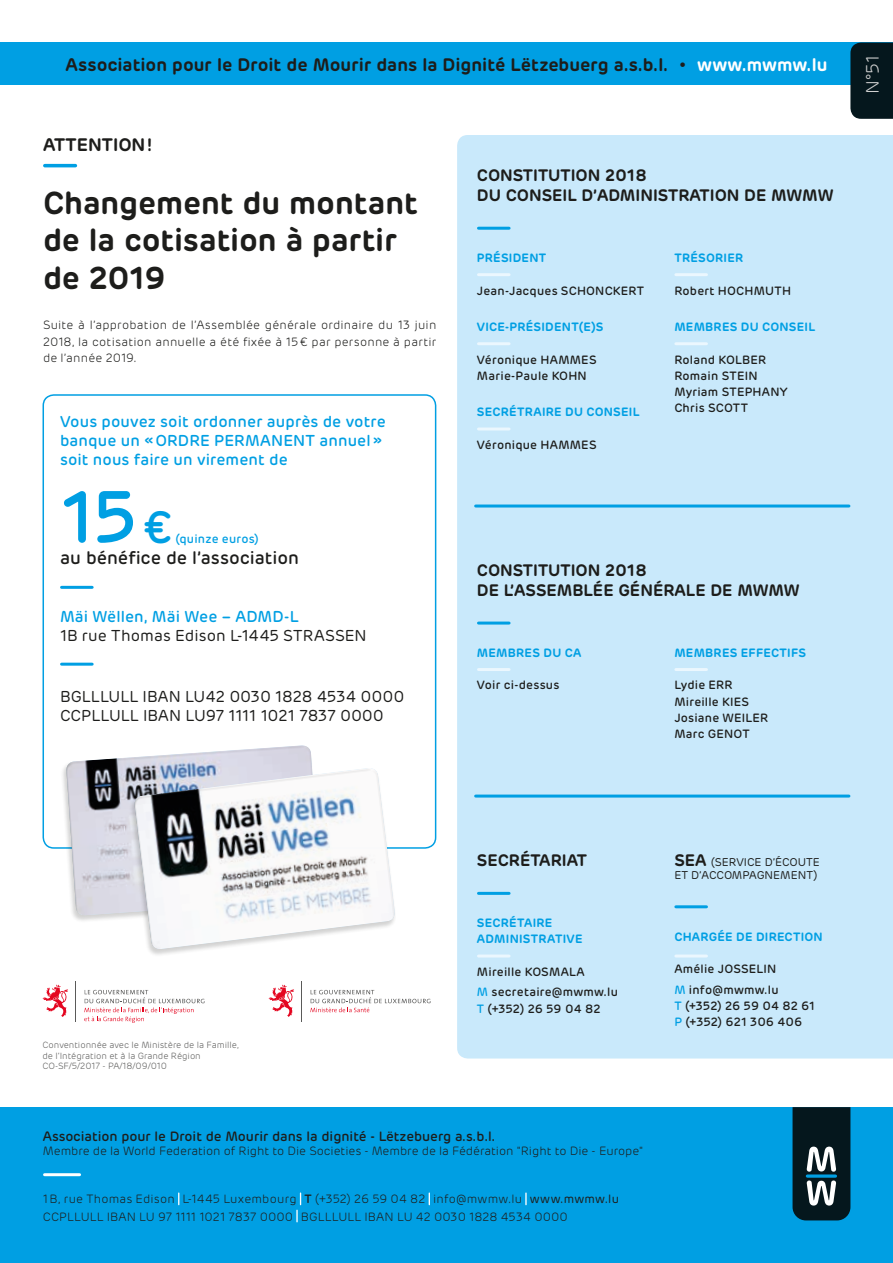
<style>
.page{position:relative;width:893px;height:1263px;background:#fff}
.page>*{position:absolute;margin:0;border:0;box-sizing:border-box;transform-origin:0 0}
.t1{font:500 73.5px "Rubrik";color:#009fe3}
.t2{font:600 31.5px/37.8px "Rubrik";color:#1d1d1b}
.t3{font:600 18px "Rubrik";color:#1d1d1b}
.t4{font:500 18px "Rubrik";color:#1d1d1b}
.t5{font:300 18px "Rubrik";color:#d1d1d1}
.t6{font:600 16.5px/19.8px "Rubrik";color:#1d1d1b}
.t7{font:500 15.75px/18.9px "Rubrik";letter-spacing:.01em;color:#009fe3}
.t8{font:15.75px/19.5px "Rubrik";color:#1d1d1b}
.t9{font:500 13.5px "Rubrik";color:#1d1d1b}
.t10{font:300 12px/16.2px "Rubrik";letter-spacing:.01em;color:#1d1d1b}
.t11{font:500 12px/16.2px "Rubrik";letter-spacing:.02em;color:#1d1d1b}
.t12{font:600 12px/16.2px "Rubrik";letter-spacing:.02em;color:#009fe3}
.t13{font:500 12px/16.2px "Rubrik";color:#1d1d1b}
.t14{font:500 12px "Rubrik";letter-spacing:.02em;color:#009fe3}
.t15{font:11.25px/13.5px "Rubrik";color:#1d1d1b}
.t16{font:300 9px/10.8px "Rubrik";color:#5a5a59}
.s1{font-weight:500}
.s2{color:#fff}
.s3{font-size:45px}
.s4{color:#009fe3}
.s5{font-weight:600;font-size:16.5px}
.s6{font-weight:400}
</style>
<div class="page">
<div style="left:43px;top:394px;width:393px;height:455px;border:2px solid #009fe3;border-radius:11px"></div>
<div style="left:457px;top:135px;width:436px;height:923px;background:#c9e9fb"></div>
<div style="left:0;top:1107px;width:893px;height:156px;background:#009fe3"></div>
<div style="left:0;top:43px;width:893px;height:42px;background:#009fe3"></div>
<div style="left:850px;top:43px;width:43px;height:76px;background:#05171d"></div>
<svg style="left:178px;top:1193px;width:1px;height:12px"></svg>
<svg style="left:429px;top:1193px;width:1px;height:12px"></svg>
<svg style="left:525px;top:1193px;width:2px;height:12px"></svg>
<svg style="left:296px;top:1193px;width:5px;height:29px"></svg>
<hr style="left:45px;top:1173px;width:35px;height:3px;background:#fff">
<svg style="left:792px;top:1107px;width:58px;height:113px;background:#25373e"></svg>
<svg style="left:807px;top:1174px;width:28px;height:4px"></svg>
<svg style="left:310px;top:990px;width:120px;height:22px"></svg>
<svg style="left:269px;top:985px;width:25px;height:32px"></svg>
<hr style="left:301px;top:981px;width:1px;height:40px;background:#5a5a59">
<svg style="left:84px;top:990px;width:120px;height:33px"></svg>
<svg style="left:43px;top:984px;width:25px;height:33px"></svg>
<hr style="left:75px;top:981px;width:1px;height:40px;background:#5a5a59">
<hr style="left:478px;top:227px;width:31px;height:3px;background:#009fe3">
<hr style="left:478px;top:273px;width:31px;height:3px;background:#ebf7fe">
<hr style="left:478px;top:342px;width:31px;height:3px;background:#ebf7fe">
<hr style="left:478px;top:427px;width:31px;height:3px;background:#ebf7fe">
<hr style="left:676px;top:273px;width:30px;height:3px;background:#ebf7fe">
<hr style="left:676px;top:342px;width:30px;height:3px;background:#ebf7fe">
<hr style="left:478px;top:621px;width:31px;height:3px;background:#009fe3">
<hr style="left:478px;top:668px;width:31px;height:3px;background:#ebf7fe">
<hr style="left:676px;top:668px;width:30px;height:3px;background:#ebf7fe">
<hr style="left:478px;top:892px;width:31px;height:3px;background:#009fe3">
<hr style="left:478px;top:954px;width:31px;height:3px;background:#ebf7fe">
<hr style="left:676px;top:905px;width:30px;height:3px;background:#009fe3">
<hr style="left:676px;top:954px;width:30px;height:3px;background:#ebf7fe">
<hr style="left:476px;top:794px;width:373px;height:3px;background:#009fe3">
<hr style="left:476px;top:504px;width:373px;height:3px;background:#009fe3">
<hr style="left:45px;top:164px;width:30px;height:3px;background:#009fe3">
<hr style="left:62px;top:586px;width:30px;height:3px;background:#009fe3">
<hr style="left:62px;top:663px;width:30px;height:3px;background:#009fe3">
<div style="left:60px;top:745px;width:263px;height:178px;background:#1d1d1b;opacity:.2"></div>
<svg style="left:65px;top:745px;width:258px;height:171px"></svg>
<div style="left:128px;top:768px;width:268px;height:189px;background:#1d1d1b;opacity:.2"></div>
<svg style="left:391px;top:768px;width:7px;height:182px"></svg>
<svg style="left:132px;top:765px;width:259px;height:185px;fill:#f5f5f7"></svg>
<h3 class="t3" style="left:65px;top:53px;width:763px">Association pour le Droit de Mourir dans la Dignité Lëtzebuerg a.s.b.l. <span class="s1">•</span> <span class="s2">www.mwmw.lu</span></h3>
<h3 class="t5" style="left:862px;top:94px;width:40px;rotate:-90deg">N°51</h3>
<h3 class="t3" style="left:43px;top:133px;width:110px">ATTENTION!</h3>
<h2 class="t2" style="left:43px;top:184px;width:376px">Changement du montant de la cotisation à partir de 2019</h2>
<p class="t10" style="left:43px;top:317px;width:395px;text-align:justify">Suite à l’approbation de l’Assemblée générale ordinaire du 13 juin 2018, la cotisation annuelle a été fixée à 15€ par personne à partir de l’année 2019.</p>
<h3 class="t7" style="left:60px;top:412px;width:327px">Vous pouvez soit ordonner auprès de votre banque un «ORDRE PERMANENT annuel» soit nous faire un virement de</h3>
<h1 class="t1" style="left:60px;top:472px;width:114px">15<span class="s3">€</span></h1>
<p class="t14" style="left:175px;top:531px;width:85px">(quinze euros)</p>
<h3 class="t4" style="left:60px;top:547px;width:240px">au bénéfice de l’association</h3>
<h3 class="t7" style="left:60px;top:607px;width:240px">Mäi Wëllen, Mäi Wee – ADMD-L</h3>
<h3 class="t8" style="left:60px;top:626px;width:308px">1B rue Thomas Edison L-1445 STRASSEN</h3>
<h3 class="t8" style="left:60px;top:687px;width:346px">BGLLLULL IBAN LU42 0030 1828 4534 0000<br>CCPLLULL IBAN LU97 1111 1021 7837 0000</h3>
<h3 class="t6" style="left:477px;top:165px;width:358px">CONSTITUTION 2018<br>DU CONSEIL D’ADMINISTRATION DE MWMW</h3>
<p class="t12" style="left:477px;top:250px;width:71px">PRÉSIDENT</p>
<p class="t11" style="left:477px;top:282px;width:169px">Jean-Jacques SCHONCKERT</p>
<p class="t12" style="left:477px;top:319px;width:128px">VICE-PRÉSIDENT(E)S</p>
<p class="t11" style="left:477px;top:351px;width:121px">Véronique HAMMES<br>Marie-Paule KOHN</p>
<p class="t12" style="left:477px;top:404px;width:164px">SECRÉTRAIRE DU CONSEIL</p>
<p class="t11" style="left:477px;top:437px;width:121px">Véronique HAMMES</p>
<p class="t12" style="left:674px;top:250px;width:70px">TRÉSORIER</p>
<p class="t11" style="left:674px;top:282px;width:118px">Robert HOCHMUTH</p>
<p class="t12" style="left:674px;top:319px;width:142px">MEMBRES DU CONSEIL</p>
<p class="t11" style="left:674px;top:351px;width:115px">Roland KOLBER<br>Romain STEIN<br>Myriam STEPHANY<br>Chris SCOTT</p>
<h3 class="t6" style="left:477px;top:560px;width:324px">CONSTITUTION 2018<br>DE L’ASSEMBLÉE GÉNÉRALE DE MWMW</h3>
<p class="t12" style="left:477px;top:645px;width:106px">MEMBRES DU CA</p>
<p class="t11" style="left:477px;top:677px;width:84px">Voir ci-dessus</p>
<p class="t12" style="left:674px;top:645px;width:133px">MEMBRES EFFECTIFS</p>
<p class="t11" style="left:674px;top:677px;width:95px">Lydie ERR<br>Mireille KIES<br>Josiane WEILER<br>Marc GENOT</p>
<p class="t16" style="left:43px;top:1039px;width:198px">Conventionnée avec le Ministère de la Famille, de l’Intégration et à la Grande Région<br>CO-SF/5/2017 - PA/18/09/010</p>
<h3 class="t6" style="left:477px;top:850px;width:112px">SECRÉTARIAT</h3>
<p class="t12" style="left:477px;top:915px;width:107px">SECRÉTAIRE<br>ADMINISTRATIVE</p>
<p class="t11" style="left:477px;top:962px;width:142px;line-height:20.4px">Mireille KOSMALA<br><span class="s4">M</span> secretaire@mwmw.lu</p>
<p class="t13" style="left:477px;top:1000px;width:125px"><span class="s4">T</span> (+352) 26 59 04 82</p>
<p class="t15" style="left:674px;top:855px;width:147px"><span class="s5">SEA</span> (SERVICE D’ÉCOUTE<br>ET D’ACCOMPAGNEMENT)</p>
<p class="t12" style="left:674px;top:928px;width:150px">CHARGÉE DE DIRECTION</p>
<p class="t11" style="left:674px;top:959px;width:106px;line-height:20.4px">Amélie JOSSELIN<br><span class="s4">M</span> info@mwmw.lu</p>
<p class="t13" style="left:674px;top:998px;width:142px"><span class="s4">T</span> (+352) 26 59 04 82 61<br><span class="s4">P</span> (+352) 621 306 406</p>
<p class="t9" style="left:43px;top:1128px;width:454px">Association pour le Droit de Mourir dans la dignité - Lëtzebuerg a.s.b.l.</p>
<p class="t10" style="left:43px;top:1143px;width:602px">Membre de la World Federation of Right to Die Societies - Membre de la Fédération "Right to Die - Europe"</p>
<p class="t10" style="left:43px;top:1191px;width:578px;line-height:17.1px">1B, rue Thomas Edison L-1445 Luxembourg <span class="s1">T</span> (+352) 26 59 04 82 info@mwmw.lu <span class="s6">www.mwmw.lu<br></span>CCPLLULL IBAN LU 97 1111 1021 7837 0000 BGLLLULL IBAN LU 42 0030 1828 4534 0000</p>
</div>
